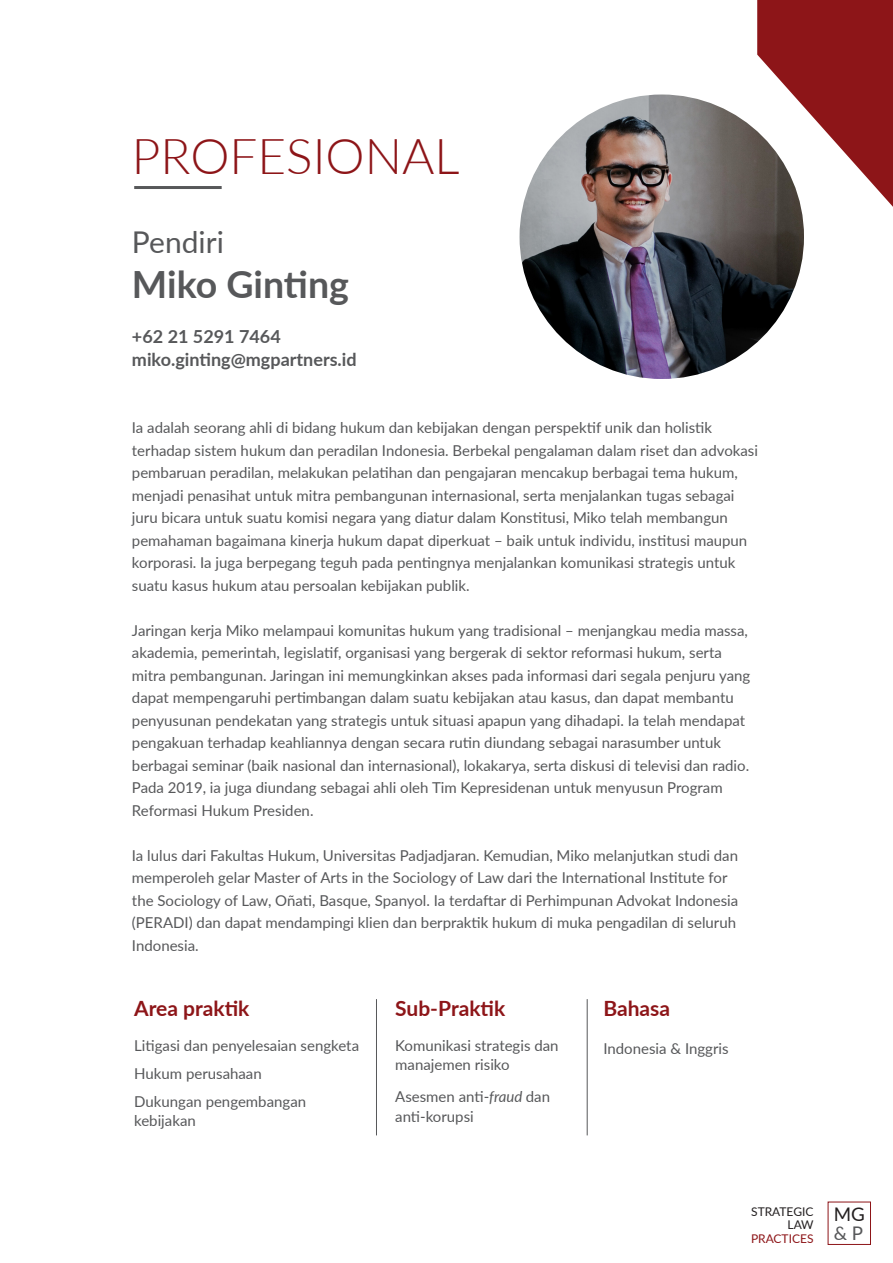
<style>
.page{position:relative;width:893px;height:1263px;background:#fff}
.page>*{position:absolute;margin:0;border:0;box-sizing:border-box;transform-origin:0 0}
.Judul_Bab{font:300 49.5px "Lato";color:#8d1518}
.isi{font:700 37.5px "Lato";color:#57585a}
.isi-2{font:30px "Lato";color:#57585a}
.isi-3{font:700 21px "Lato";color:#8d1518}
.t1{font:18.75px "Lato";color:#231f20}
.t2{font:18.75px "Lato";color:#57585a}
.isi-4{font:700 18px "Lato";color:#57585a}
.isi-5{font:15px/22.5px "Lato";color:#57585a}
.t3{font:12px/13.5px "Lato";color:#231f20;text-align:right}
.t4{font:12px "Lato";color:#8d1518}
.s1{font-style:italic}
</style>
<div class="page">
<hr style="left:134px;top:186px;width:88px;height:3px;background:#57585a">
<hr style="left:376px;top:999px;width:1px;height:136px;background:#57585a">
<hr style="left:587px;top:999px;width:1px;height:136px;background:#57585a">
<svg style="left:757px;top:0;width:136px;height:207px"></svg>
<img style="left:519px;top:94px;width:285px;height:285px;border-radius:142px">
<div style="left:828px;top:1202px;width:43px;height:43px;border:1px solid #8d1518"></div>
<p class="Judul_Bab" style="left:132px;top:121px;width:329px">PROFESIONAL</p>
<p class="isi-2" style="left:132px;top:221px;width:93px">Pendiri</p>
<p class="isi" style="left:132px;top:257px;width:219px">Miko Ginting</p>
<p class="isi-4" style="left:132px;top:323px;width:150px">+62 21 5291 7464</p>
<p class="isi-4" style="left:132px;top:346px;width:226px">miko.ginting@mgpartners.id</p>
<p class="isi-5" style="left:132px;top:416px;width:628px">Ia adalah seorang ahli di bidang hukum dan kebijakan dengan perspektif unik dan holistik terhadap sistem hukum dan peradilan Indonesia. Berbekal pengalaman dalam riset dan advokasi pembaruan peradilan, melakukan pelatihan dan pengajaran mencakup berbagai tema hukum, menjadi penasihat untuk mitra pembangunan internasional, serta menjalankan tugas sebagai juru bicara untuk suatu komisi negara yang diatur dalam Konstitusi, Miko telah membangun pemahaman bagaimana kinerja hukum dapat diperkuat – baik untuk individu, institusi maupun korporasi. Ia juga berpegang teguh pada pentingnya menjalankan komunikasi strategis untuk suatu kasus hukum atau persoalan kebijakan publik.</p>
<p class="isi-5" style="left:132px;top:618px;width:620px">Jaringan kerja Miko melampaui komunitas hukum yang tradisional – menjangkau media massa, akademia, pemerintah, legislatif, organisasi yang bergerak di sektor reformasi hukum, serta mitra pembangunan. Jaringan ini memungkinkan akses pada informasi dari segala penjuru yang dapat mempengaruhi pertimbangan dalam suatu kebijakan atau kasus, dan dapat membantu penyusunan pendekatan yang strategis untuk situasi apapun yang dihadapi. Ia telah mendapat pengakuan terhadap keahliannya dengan secara rutin diundang sebagai narasumber untuk berbagai seminar (baik nasional dan internasional), lokakarya, serta diskusi di televisi dan radio.<br>Pada 2019, ia juga diundang sebagai ahli oleh Tim Kepresidenan untuk menyusun Program Reformasi Hukum Presiden.</p>
<p class="isi-5" style="left:132px;top:843px;width:608px">Ia lulus dari Fakultas Hukum, Universitas Padjadjaran. Kemudian, Miko melanjutkan studi dan memperoleh gelar Master of Arts in the Sociology of Law dari the International Institute for the Sociology of Law, Oñati, Basque, Spanyol. Ia terdaftar di Perhimpunan Advokat Indonesia (PERADI) dan dapat mendampingi klien dan berpraktik hukum di muka pengadilan di seluruh Indonesia.</p>
<p class="isi-3" style="left:134px;top:993px;width:117px">Area praktik</p>
<p class="isi-5" style="left:134px;top:1033px;width:226px">Litigasi dan penyelesaian sengketa</p>
<p class="isi-5" style="left:134px;top:1061px;width:129px">Hukum perusahaan</p>
<p class="isi-5" style="left:134px;top:1091px;width:173px;line-height:19.5px">Dukungan pengembangan kebijakan</p>
<p class="isi-3" style="left:395px;top:993px;width:112px">Sub-Praktik</p>
<p class="isi-5" style="left:395px;top:1035px;width:165px;line-height:19.5px">Komunikasi strategis dan manajemen risiko</p>
<p class="isi-5" style="left:395px;top:1086px;width:156px;line-height:19.5px">Asesmen anti-<span class="s1">fraud</span> dan anti-korupsi</p>
<p class="isi-3" style="left:603px;top:993px;width:68px">Bahasa</p>
<p class="isi-5" style="left:603px;top:1036px;width:127px">Indonesia &amp; Inggris</p>
<p class="t3" style="left:751px;top:1204px;width:64px">STRATEGIC<br>LAW</p>
<p class="t4" style="left:751px;top:1229px;width:64px">PRACTICES</p>
<p class="t1" style="left:834px;top:1201px;width:33px">MG</p>
<p class="t2" style="left:834px;top:1219px;width:31px">&amp; P</p>
</div>
